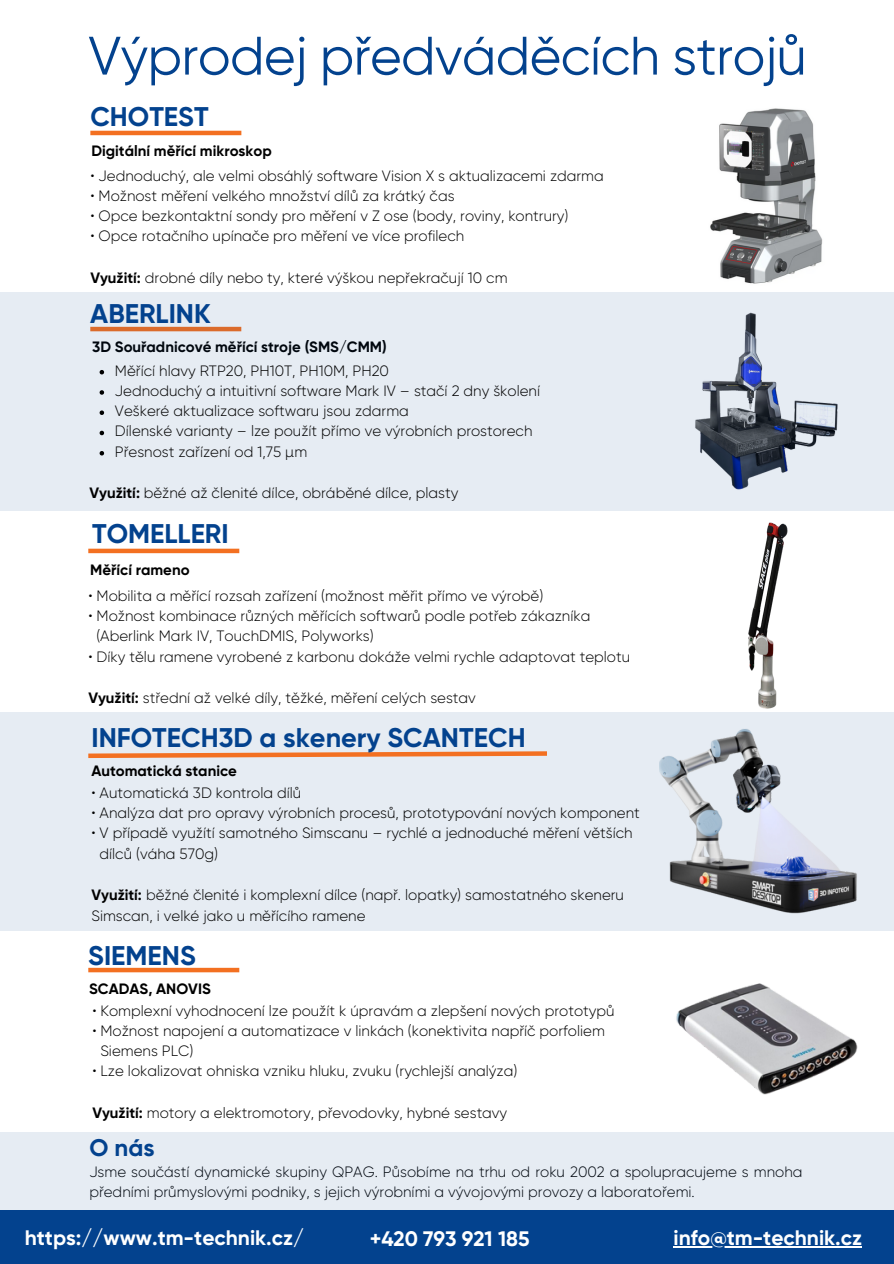
<style>
.page{position:relative;width:894px;height:1264px;background:#fff}
.page>*{position:absolute;margin:0;border:0;box-sizing:border-box;transform-origin:0 0}
.t1{font:54px "Gilroy";letter-spacing:-.01em;color:#03428e}
.t2{font:700 27px "Gilroy";color:#03428e}
.t3{font:700 24px "Gilroy";color:#03428e}
.t4{font:700 21px "Gilroy";color:#fff}
.t5{font:300 15px/20.2px "Gilroy";color:#000}
.t6{font:700 15px "Gilroy";color:#000}
.s1{font-weight:700}
</style>
<div class="page">
<hr style="left:90px;top:131px;width:151px;height:4px;background:#f37021">
<div style="left:0;top:712px;width:893px;height:219px;background:#e6ecf3"></div>
<div style="left:88px;top:548px;width:151px;height:5px;background:#f37021"></div>
<svg style="left:88px;top:751px;width:459px;height:7px"></svg>
<div style="left:0;top:1210px;width:893px;height:53px;background:#03428e"></div>
<div style="left:88px;top:967px;width:151px;height:5px;background:#f37021"></div>
<img style="left:710px;top:108px;width:113px;height:176px">
<img style="left:748px;top:522px;width:40px;height:187px">
<img style="left:659px;top:729px;width:198px;height:185px">
<img style="left:676px;top:983px;width:182px;height:112px">
<hr style="left:673px;top:1246px;width:188px;height:1px;background:#fff">
<div style="left:0;top:292px;width:893px;height:218px;background:#e6ecf3"></div>
<svg style="left:100px;top:370px;width:4px;height:4px"></svg>
<svg style="left:100px;top:390px;width:4px;height:5px"></svg>
<svg style="left:100px;top:410px;width:4px;height:5px"></svg>
<svg style="left:100px;top:431px;width:4px;height:4px"></svg>
<svg style="left:100px;top:451px;width:4px;height:4px"></svg>
<div style="left:0;top:1132px;width:893px;height:78px;background:#e6ecf3"></div>
<p class="t1" style="left:88px;top:25px;width:719px">Výprodej předváděcích strojů</p>
<p class="t2" style="left:90px;top:100px;width:120px">CHOTEST</p>
<p class="t6" style="left:91px;top:142px;width:182px">Digitální měřící mikroskop</p>
<h1 class="t5" style="left:90px;top:165px;width:515px">• Jednoduchý, ale velmi obsáhlý software Vision X s aktualizacemi zdarma</h1>
<p class="t5" style="left:90px;top:186px;width:365px">• Možnost měření velkého množství dílů za krátký čas</p>
<h2 class="t5" style="left:90px;top:206px;width:479px">• Opce bezkontaktní sondy pro měření v Z ose (body, roviny, kontrury)</h2>
<p class="t5" style="left:90px;top:226px;width:375px">• Opce rotačního upínače pro měření ve více profilech</p>
<p class="t5" style="left:90px;top:268px;width:418px"><span class="s1">Využití:</span> drobné díly nebo ty, které výškou nepřekračují 10 cm</p>
<p class="t2" style="left:90px;top:298px;width:122px">ABERLINK</p>
<p class="t6" style="left:92px;top:338px;width:296px">3D Souřadnicové měřící stroje (SMS/CMM)</p>
<p class="t5" style="left:115px;top:360px;width:275px">Měřící hlavy RTP20, PH10T, PH10M, PH20</p>
<p class="t5" style="left:115px;top:380px;width:426px">Jednoduchý a intuitivní software Mark IV – stačí 2 dny školení</p>
<p class="t5" style="left:115px;top:401px;width:295px">Veškeré aktualizace softwaru jsou zdarma</p>
<p class="t5" style="left:115px;top:421px;width:419px">Dílenské varianty – lze použít přímo ve výrobních prostorech</p>
<h2 class="t5" style="left:115px;top:441px;width:194px">Přesnost zařízení od 1,75 µm</h2>
<p class="t5" style="left:89px;top:483px;width:370px"><span class="s1">Využití:</span> běžné až členité dílce, obráběné dílce, plasty</p>
<p class="t2" style="left:92px;top:518px;width:138px">TOMELLERI</p>
<p class="t6" style="left:90px;top:560px;width:101px">Měřící rameno</p>
<p class="t5" style="left:88px;top:585px;width:456px">• Mobilita a měřící rozsah zařízení (možnost měřit přímo ve výrobě)</p>
<h2 class="t5" style="left:88px;top:606px;width:503px">• Možnost kombinace různých měřících softwarů podle potřeb zákazníka</h2>
<p class="t5" style="left:96px;top:626px;width:279px">(Aberlink Mark IV, TouchDMIS, Polyworks)</p>
<p class="t5" style="left:88px;top:646px;width:543px">• Díky tělu ramene vyrobené z karbonu dokáže velmi rychle adaptovat teplotu</p>
<p class="t5" style="left:88px;top:688px;width:389px"><span class="s1">Využití:</span> střední až velké díly, těžké, měření celých sestav</p>
<p class="t2" style="left:91px;top:722px;width:435px">INFOTECH3D a skenery SCANTECH</p>
<p class="t6" style="left:91px;top:762px;width:147px">Automatická stanice</p>
<p class="t5" style="left:91px;top:782px;width:211px">• Automatická 3D kontrola dílů</p>
<p class="t5" style="left:91px;top:803px;width:549px">• Analýza dat pro opravy výrobních procesů, prototypování nových komponent</p>
<p class="t5" style="left:91px;top:823px;width:542px">• V případě využítí samotného Simscanu – rychlé a jednoduché měření větších</p>
<p class="t5" style="left:99px;top:843px;width:120px">dílců (váha 570g)</p>
<p class="t5" style="left:91px;top:885px;width:534px"><span class="s1">Využití:</span> běžné členité i komplexní dílce (např. lopatky) samostatného skeneru<br>Simscan, i velké jako u měřícího ramene</p>
<p class="t2" style="left:88px;top:939px;width:109px">SIEMENS</p>
<p class="t5" style="left:92px;top:1000px;width:523px">• Komplexní vyhodnocení lze použít k úpravám a zlepšení nových prototypů</p>
<p class="t5" style="left:92px;top:1020px;width:514px">• Možnost napojení a automatizace v linkách (konektivita napříč porfoliem</p>
<p class="t5" style="left:100px;top:1040px;width:94px">Siemens PLC)</p>
<p class="t5" style="left:92px;top:1061px;width:426px">• Lze lokalizovat ohniska vzniku hluku, zvuku (rychlejší analýza)</p>
<p class="t5" style="left:92px;top:1102px;width:416px"><span class="s1">Využití:</span> motory a elektromotory, převodovky, hybné sestavy</p>
<h3 class="t6" style="left:89px;top:980px;width:123px">SCADAS, ANOVIS</h3>
<p class="t3" style="left:89px;top:1132px;width:67px">O nás</p>
<h2 class="t5" style="left:89px;top:1161px;width:714px">Jsme součástí dynamické skupiny QPAG. Působíme na trhu od roku 2002 a spolupracujeme s mnoha předními průmyslovými podniky, s jejich výrobními a vývojovými provozy a laboratořemi.</h2>
<p class="t4" style="left:25px;top:1225px;width:281px">https://www.tm-technik.cz/</p>
<p class="t4" style="left:673px;top:1225px;width:190px">info@tm-technik.cz</p>
<p class="t4" style="left:369px;top:1225px;width:161px">+420 793 921 185</p>
</div>
